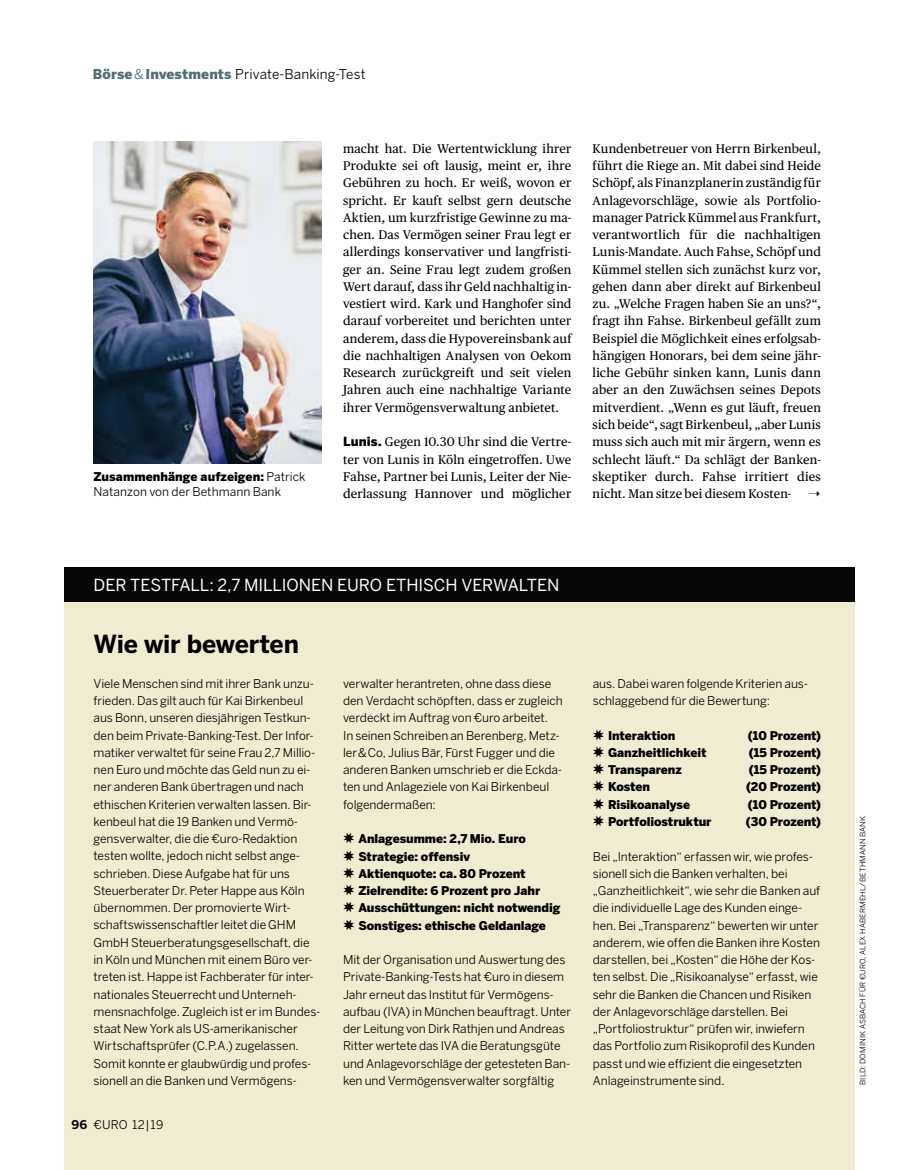
<style>
.page{position:relative;width:906px;height:1170px;background:#fff}
.page>*{position:absolute;margin:0;border:0;box-sizing:border-box;transform-origin:0 0}
.t1{font:700 24.75px "Benton Sans";letter-spacing:-.01em;color:#000}
.t2{font:16.5px "Benton Sans";letter-spacing:-.005em;color:#fff}
.t3{font:13.5px "Benton Sans";letter-spacing:.01em;color:#000}
.t4{font:12.6px/17.2px "Publico Text";letter-spacing:.01em;color:#000;text-align:justify}
.t5{font:12px/17.2px "Benton Sans";letter-spacing:-.005em;color:#000}
.t6{font:900 12px/17.2px "Benton Sans";letter-spacing:-.005em;color:#000}
.t7{font:7.5px "Benton Sans";letter-spacing:.02em;color:#000}
.s1{font-weight:900;color:#526f76}
.s2{color:#526f76}
.s3{font-weight:900}
.s4{font-family:"Benton Sans";font-weight:900}
.s5{font-weight:700}
</style>
<div class="page">
<div style="left:64px;top:567px;width:790px;height:602px;background:#f0ecd1"></div>
<div style="left:64px;top:567px;width:790px;height:34px;background:#060706"></div>
<img style="left:94px;top:141px;width:228px;height:322px">
<p class="t3" style="left:93px;top:66px;width:274px"><span class="s1">Börse</span><span class="s2">&amp;</span><span class="s1">Investments</span> Private-Banking-Test</p>
<p class="t5" style="left:94px;top:469px;width:213px;line-height:15px"><span class="s3">Zusammenhänge aufzeigen:</span> Patrick<br>Natanzon von der Bethmann Bank</p>
<p class="t4" style="left:343px;top:139px;width:230px">macht hat. Die Wertentwicklung ihrer Produkte sei oft lausig, meint er, ihre Gebühren zu hoch. Er weiß, wovon er spricht. Er kauft selbst gern deutsche Aktien, um kurzfristige Gewinne zu ma&shy;chen. Das Vermögen seiner Frau legt er allerdings konservativer und langfristi&shy;ger an. Seine Frau legt zudem großen Wert darauf, dass ihr Geld nachhaltig in&shy;vestiert wird. Kark und Hanghofer sind darauf vorbereitet und berichten unter anderem, dass die Hypovereinsbank auf die nachhaltigen Analysen von Oekom Research zurückgreift und seit vielen Jahren auch eine nachhaltige Variante ihrer Vermögensverwaltung anbietet.</p>
<p class="t4" style="left:343px;top:432px;width:230px"><span class="s4">Lunis.</span> Gegen 10.30 Uhr sind die Vertre&shy;ter von Lunis in Köln eingetroffen. Uwe Fahse, Partner bei Lunis, Leiter der Nie&shy;derlassung Hannover und möglicher</p>
<p class="t4" style="left:592px;top:139px;width:230px">Kundenbetreuer von Herrn Birkenbeul, führt die Riege an. Mit dabei sind Heide Schöpf, als Finanzplanerin zuständig für Anlagevorschläge, sowie als Portfolio&shy;manager Patrick Kümmel aus Frankfurt, verantwortlich für die nachhaltigen Lunis-Mandate. Auch Fahse, Schöpf und Kümmel stellen sich zunächst kurz vor, gehen dann aber direkt auf Birkenbeul zu. „Welche Fragen haben Sie an uns?“, fragt ihn Fahse. Birkenbeul gefällt zum Beispiel die Möglichkeit eines erfolgsab&shy;hängigen Honorars, bei dem seine jähr&shy;liche Gebühr sinken kann, Lunis dann aber an den Zuwächsen seines Depots mitverdient. „Wenn es gut läuft, freuen sich beide“, sagt Birkenbeul, „aber Lunis muss sich auch mit mir ärgern, wenn es schlecht läuft.“ Da schlägt der Banken&shy;skeptiker durch. Fahse irritiert dies nicht. Man sitze bei diesem Kosten-</p>
<h2 class="t2" style="left:94px;top:575px;width:467px">DER TESTFALL: 2,7 MILLIONEN EURO ETHISCH VERWALTEN</h2>
<h1 class="t1" style="left:94px;top:630px;width:207px">Wie wir bewerten</h1>
<p class="t5" style="left:94px;top:675px;width:228px">Viele Menschen sind mit ihrer Bank unzu&shy;frieden. Das gilt auch für Kai Birkenbeul aus Bonn, unseren diesjährigen Testkun&shy;den beim Private-Banking-Test. Der Infor&shy;matiker verwaltet für seine Frau 2,7 Millio&shy;nen Euro und möchte das Geld nun zu ei&shy;ner anderen Bank übertragen und nach ethischen Kriterien verwalten lassen. Bir&shy;kenbeul hat die 19 Banken und Vermö&shy;gensverwalter, die die €uro-Redaktion testen wollte, jedoch nicht selbst ange&shy;schrieben. Diese Aufgabe hat für uns Steuerberater Dr. Peter Happe aus Köln übernommen. Der promovierte Wirt&shy;schaftswissenschaftler leitet die GHM GmbH Steuerberatungsgesellschaft, die in Köln und München mit einem Büro ver&shy;treten ist. Happe ist Fachberater für inter&shy;nationales Steuerrecht und Unterneh&shy;mensnachfolge. Zugleich ist er im Bundes&shy;staat New York als US-amerikanischer Wirtschaftsprüfer (C.P.A.) zugelassen.<br>Somit konnte er glaubwürdig und profes&shy;sionell an die Banken und Vermögens-</p>
<p class="t5" style="left:71px;top:1115px;width:93px"><span class="s5">96</span> €URO 12|19</p>
<p class="t5" style="left:343px;top:675px;width:221px">verwalter herantreten, ohne dass diese den Verdacht schöpften, dass er zugleich verdeckt im Auftrag von €uro arbeitet.<br>In seinen Schreiben an Berenberg, Metz&shy;ler&amp;Co, Julius Bär, Fürst Fugger und die anderen Banken umschrieb er die Eckda&shy;ten und Anlageziele von Kai Birkenbeul folgendermaßen:</p>
<p class="t6" style="left:358px;top:830px;width:203px">Anlagesumme: 2,7 Mio. Euro<br>Strategie: offensiv<br>Aktienquote: ca. 80 Prozent<br>Zielrendite: 6 Prozent pro Jahr<br>Ausschüttungen: nicht notwendig<br>Sonstiges: ethische Geldanlage</p>
<p class="t5" style="left:343px;top:951px;width:229px">Mit der Organisation und Auswertung des Private-Banking-Tests hat €uro in diesem Jahr erneut das Institut für Vermögens&shy;aufbau (IVA) in München beauftragt. Unter der Leitung von Dirk Rathjen und Andreas Ritter wertete das IVA die Beratungsgüte und Anlagevorschläge der getesteten Ban&shy;ken und Vermögensverwalter sorgfältig</p>
<p class="t5" style="left:593px;top:675px;width:217px">aus. Dabei waren folgende Kriterien aus&shy;schlaggebend für die Bewertung:</p>
<p class="t6" style="left:608px;top:727px;width:69px">Interaktion</p>
<p class="t6" style="left:748px;top:727px;width:75px">(10 Prozent)</p>
<p class="t6" style="left:608px;top:744px;width:100px">Ganzheitlichkeit</p>
<p class="t6" style="left:748px;top:744px;width:74px">(15 Prozent)</p>
<p class="t6" style="left:608px;top:761px;width:75px">Transparenz</p>
<p class="t6" style="left:748px;top:761px;width:74px">(15 Prozent)</p>
<p class="t6" style="left:608px;top:778px;width:44px">Kosten</p>
<p class="t6" style="left:746px;top:778px;width:76px">(20 Prozent)</p>
<p class="t6" style="left:608px;top:796px;width:83px">Risikoanalyse</p>
<p class="t6" style="left:748px;top:796px;width:75px">(10 Prozent)</p>
<p class="t6" style="left:608px;top:813px;width:105px">Portfoliostruktur</p>
<p class="t6" style="left:746px;top:813px;width:77px">(30 Prozent)</p>
<p class="t5" style="left:593px;top:847px;width:229px">Bei „Interaktion“ erfassen wir, wie profes&shy;sionell sich die Banken verhalten, bei „Ganzheitlichkeit“, wie sehr die Banken auf die individuelle Lage des Kunden einge&shy;hen. Bei „Transparenz“ bewerten wir unter anderem, wie offen die Banken ihre Kosten darstellen, bei „Kosten“ die Höhe der Kos&shy;ten selbst. Die „Risikoanalyse“ erfasst, wie sehr die Banken die Chancen und Risiken der Anlagevorschläge darstellen. Bei „Portfoliostruktur“ prüfen wir, inwiefern das Portfolio zum Risikoprofil des Kunden passt und wie effizient die eingesetzten Anlageinstrumente sind.</p>
<p class="t7" style="left:858px;top:1084px;width:270px;rotate:-90deg">BILD: DOMINIK ASBACH FÜR €URO, ALEX HABERMEHL/BETHMANN BANK</p>
</div>
